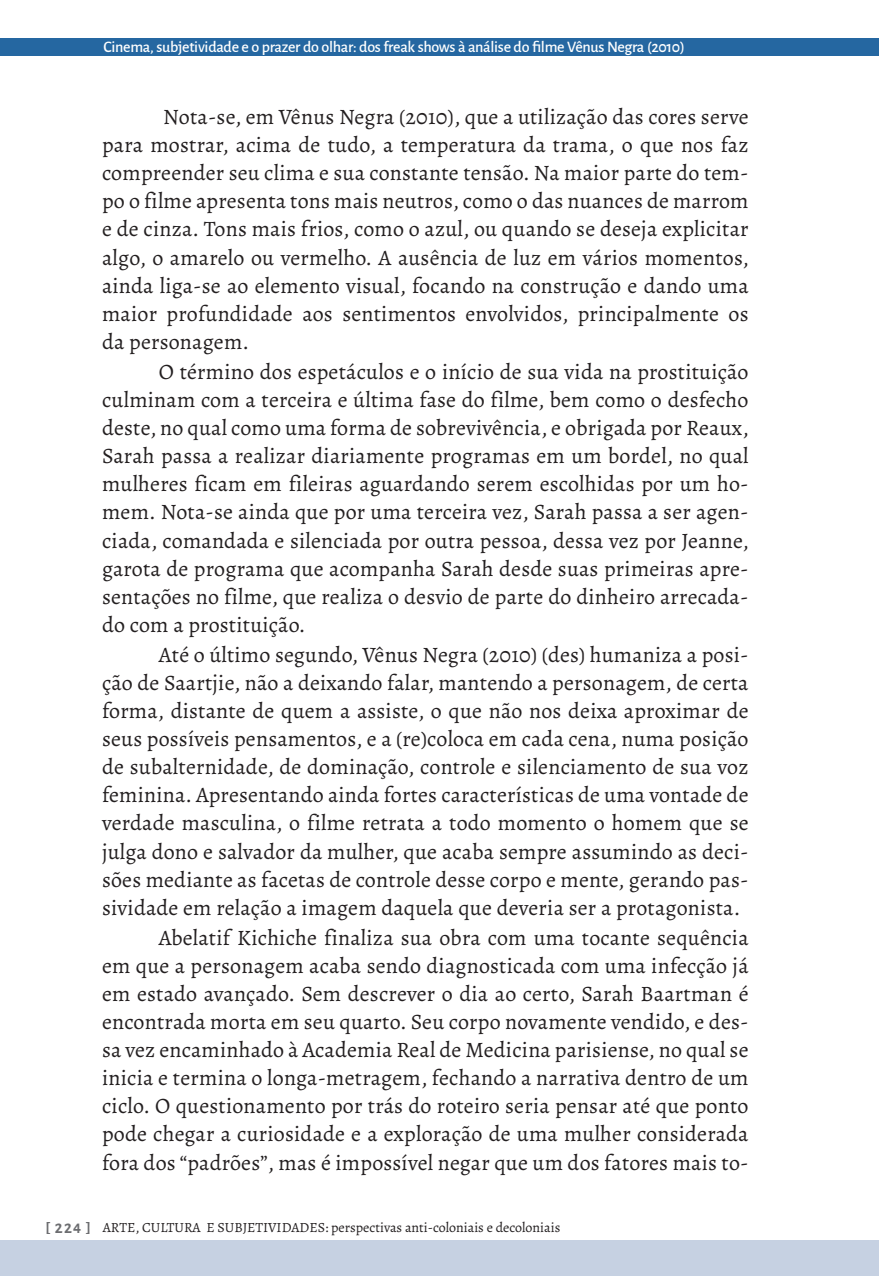
<style>
.page{position:relative;width:879px;height:1276px;background:#fff}
.page>*{position:absolute;margin:0;border:0;box-sizing:border-box;transform-origin:0 0}
.t1{font:22px/28px "Alegreya";letter-spacing:.01em;color:#231f20;text-align:justify}
.t2{font:500 16px "Alegreya Sans";letter-spacing:-.02em;color:#fff}
.t3{font:14px "Alegreya";color:#231f20}
.s1{font-family:"Alegreya Sans";font-weight:700;font-size:16px;color:#6c6d70}
</style>
<div class="page">
<div style="left:0;top:38px;width:879px;height:18px;background:#2567a1"></div>
<div style="left:0;top:1240px;width:878px;height:36px;background:#c6d1e2"></div>
<hr style="left:877px;top:1240px;width:2px;height:36px;background:#c6d1e2">
<p class="t2" style="left:103px;top:36px;width:583px">Cinema, subjetividade e o prazer do olhar: dos freak shows à análise do filme Vênus Negra (2010)</p>
<p class="t1" style="left:102px;top:103px;width:648px;text-indent:61px">Nota-se, em Vênus Negra (2010), que a utilização das cores serve para mostrar, acima de tudo, a temperatura da trama, o que nos faz compreender seu clima e sua constante tensão. Na maior parte do tem&shy;po o filme apresenta tons mais neutros, como o das nuances de marrom e de cinza. Tons mais frios, como o azul, ou quando se deseja explicitar algo, o amarelo ou vermelho. A ausência de luz em vários momentos, ainda liga-se ao elemento visual, focando na construção e dando uma maior profundidade aos sentimentos envolvidos, principalmente os da personagem.</p>
<p class="t1" style="left:102px;top:358px;width:648px;text-indent:57px">O término dos espetáculos e o início de sua vida na prostituição culminam com a terceira e última fase do filme, bem como o desfecho deste, no qual como uma forma de sobrevivência, e obrigada por Reaux, Sarah passa a realizar diariamente programas em um bordel, no qual mulheres ficam em fileiras aguardando serem escolhidas por um ho&shy;mem. Nota-se ainda que por uma terceira vez, Sarah passa a ser agen&shy;ciada, comandada e silenciada por outra pessoa, dessa vez por Jeanne, garota de programa que acompanha Sarah desde suas primeiras apre&shy;sentações no filme, que realiza o desvio de parte do dinheiro arrecada&shy;do com a prostituição.</p>
<p class="t1" style="left:102px;top:641px;width:648px;text-indent:57px">Até o último segundo, Vênus Negra (2010) (des) humaniza a posi&shy;ção de Saartjie, não a deixando falar, mantendo a personagem, de certa forma, distante de quem a assiste, o que não nos deixa aproximar de seus possíveis pensamentos, e a (re)coloca em cada cena, numa posição de subalternidade, de dominação, controle e silenciamento de sua voz feminina. Apresentando ainda fortes características de uma vontade de verdade masculina, o filme retrata a todo momento o homem que se julga dono e salvador da mulher, que acaba sempre assumindo as deci&shy;sões mediante as facetas de controle desse corpo e mente, gerando pas&shy;sividade em relação a imagem daquela que deveria ser a protagonista.</p>
<p class="t1" style="left:102px;top:924px;width:648px;text-indent:57px">Abelatif Kichiche finaliza sua obra com uma tocante sequência em que a personagem acaba sendo diagnosticada com uma infecção já em estado avançado. Sem descrever o dia ao certo, Sarah Baartman é encontrada morta em seu quarto. Seu corpo novamente vendido, e des&shy;sa vez encaminhado à Academia Real de Medicina parisiense, no qual se inicia e termina o longa-metragem, fechando a narrativa dentro de um ciclo. O questionamento por trás do roteiro seria pensar até que ponto pode chegar a curiosidade e a exploração de uma mulher considerada fora dos “padrões”, mas é impossível negar que um dos fatores mais to-</p>
<p class="t3" style="left:45px;top:1218px;width:516px"><span class="s1">[ 224 ]</span> ARTE, CULTURA E SUBJETIVIDADES: perspectivas anti-coloniais e decoloniais</p>
</div>
